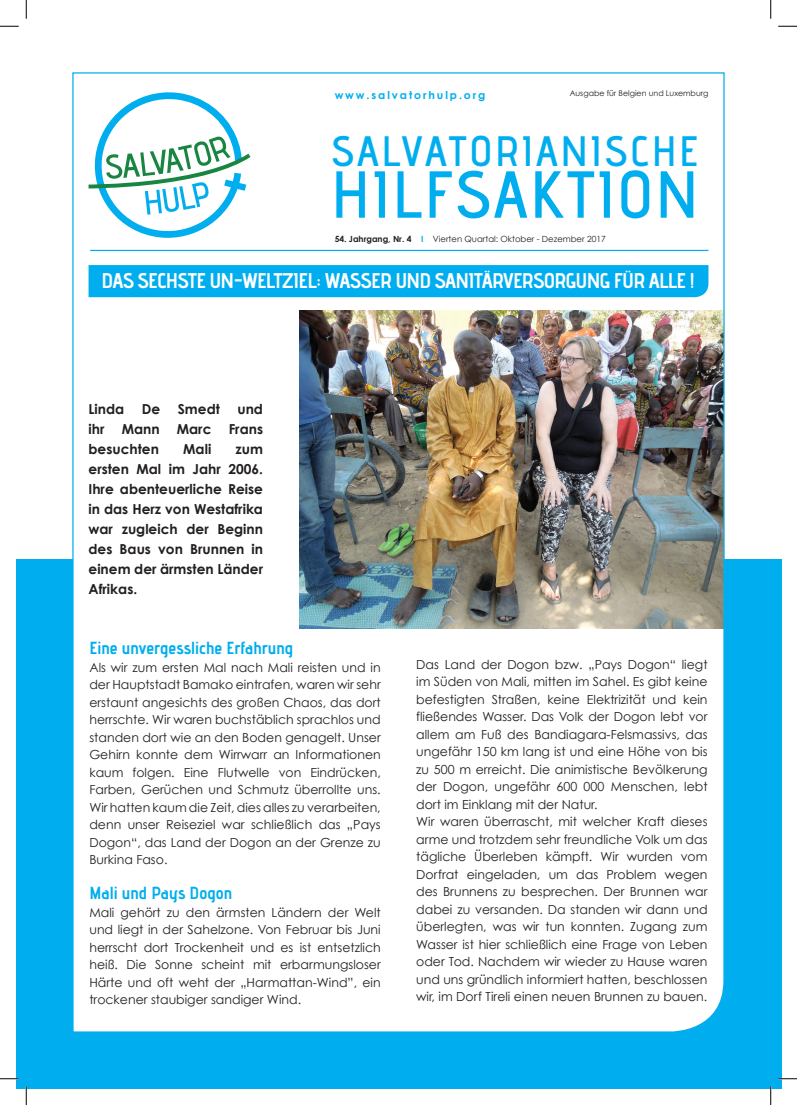
<style>
.page{position:relative;width:797px;height:1105px;background:#fff}
.page>*{position:absolute;margin:0;border:0;box-sizing:border-box;transform-origin:0 0}
.t1{font:66.25px "advent Bd 2";letter-spacing:.03em;color:#00aeef}
.t2{font:42.5px "advent Bd 2";letter-spacing:.06em;color:#00aeef}
.t3{font:21.25px "advent Bd 3";letter-spacing:-.04em;color:#fff}
.t4{font:17.5px "advent Bd 3";color:#00aeef}
.t5{font:700 13.75px/20px "Century Gothic";color:#231f20;text-align:justify}
.t6{font:12.5px/17.5px "Century Gothic";color:#231f20;text-align:justify}
.t7{font:700 10.88px "Century Gothic";letter-spacing:.175em;color:#00aeef}
.t8{font:8.5px "Century Gothic";color:#231f20}
.t9{font:7.88px "Century Gothic";color:#231f20}
.s1{font-weight:700}
.s2{font-weight:700;color:#00aeef}
</style>
<div class="page">
<div style="left:16px;top:560px;width:765px;height:529px;background:#00aeef"></div>
<img style="left:72px;top:72px;width:653px;height:960px">
<svg style="left:0;top:25px;width:19px;height:2px"></svg>
<svg style="left:778px;top:25px;width:19px;height:2px"></svg>
<svg style="left:0;top:1078px;width:19px;height:1px"></svg>
<svg style="left:778px;top:1078px;width:19px;height:1px"></svg>
<svg style="left:25px;top:0;width:2px;height:19px"></svg>
<svg style="left:25px;top:1086px;width:2px;height:19px"></svg>
<svg style="left:770px;top:0;width:1px;height:19px"></svg>
<svg style="left:770px;top:1086px;width:1px;height:19px"></svg>
<p class="t7" style="left:335px;top:86px;width:152px">www.salvatorhulp.org</p>
<p class="t9" style="left:569px;top:89px;width:140px">Ausgabe für Belgien und Luxemburg</p>
<p class="t2" style="left:331px;top:126px;width:369px">SALVATORIANISCHE</p>
<p class="t1" style="left:331px;top:154px;width:369px">HILFSAKTION</p>
<p class="t8" style="left:335px;top:234px;width:273px"><span class="s1">54. Jahrgang, Nr. 4</span> <span class="s2">I</span> Vierten Quartal: Oktober - Dezember 2017</p>
<p class="t3" style="left:101px;top:267px;width:595px">DAS SECHSTE UN-WELTZIEL: WASSER UND SANITÄRVERSORGUNG FÜR ALLE !</p>
<p class="t5" style="left:89px;top:398px;width:37px">Linda</p>
<p class="t5" style="left:142px;top:398px;width:20px">De</p>
<p class="t5" style="left:178px;top:398px;width:44px">Smedt</p>
<p class="t5" style="left:89px;top:398px;width:176px;text-indent:149px">und ihr Mann Marc Frans besuchten</p>
<p class="t5" style="left:183px;top:438px;width:30px">Mali</p>
<p class="t5" style="left:89px;top:438px;width:176px;text-indent:147px">zum ersten Mal im Jahr 2006.<br>Ihre abenteuerliche Reise in das Herz von Westafrika war zugleich der Beginn des Baus von Brunnen in einem der ärmsten Länder Afrikas.</p>
<p class="t4" style="left:89px;top:637px;width:205px">Eine unvergessliche Erfahrung</p>
<p class="t6" style="left:89px;top:658px;width:293px">Als wir zum ersten Mal nach Mali reisten und in der Hauptstadt Bamako eintrafen, waren wir sehr erstaunt angesichts des großen Chaos, das dort herrschte. Wir waren buchstäblich sprachlos und standen dort wie an den Boden genagelt. Unser Gehirn konnte dem Wirrwarr an Informationen kaum folgen. Eine Flutwelle von Eindrücken, Farben, Gerüchen und Schmutz überrollte uns.<br>Wir hatten kaum die Zeit, dies alles zu verarbeiten, denn unser Reiseziel war schließlich das „Pays Dogon“, das Land der Dogon an der Grenze zu Burkina Faso.</p>
<p class="t4" style="left:89px;top:882px;width:144px">Mali und Pays Dogon</p>
<p class="t6" style="left:89px;top:903px;width:293px">Mali gehört zu den ärmsten Ländern der Welt und liegt in der Sahelzone. Von Februar bis Juni herrscht dort Trockenheit und es ist entsetzlich heiß. Die Sonne scheint mit erbarmungsloser Härte und oft weht der „Harmattan-Wind”, ein trockener staubiger sandiger Wind.</p>
<p class="t6" style="left:416px;top:655px;width:293px">Das Land der Dogon bzw. „Pays Dogon“ liegt im Süden von Mali, mitten im Sahel. Es gibt keine befestigten Straßen, keine Elektrizität und kein fließendes Wasser. Das Volk der Dogon lebt vor allem am Fuß des Bandiagara-Felsmassivs, das ungefähr 150 km lang ist und eine Höhe von bis zu 500 m erreicht. Die animistische Bevölkerung der Dogon, ungefähr 600 000 Menschen, lebt dort im Einklang mit der Natur.</p>
<p class="t6" style="left:416px;top:813px;width:293px">Wir waren überrascht, mit welcher Kraft dieses arme und trotzdem sehr freundliche Volk um das tägliche Überleben kämpft. Wir wurden vom Dorfrat eingeladen, um das Problem wegen des Brunnens zu besprechen. Der Brunnen war dabei zu versanden. Da standen wir dann und überlegten, was wir tun konnten. Zugang zum Wasser ist hier schließlich eine Frage von Leben oder Tod. Nachdem wir wieder zu Hause waren und uns gründlich informiert hatten, beschlossen wir, im Dorf Tireli einen neuen Brunnen zu bauen.</p>
</div>
